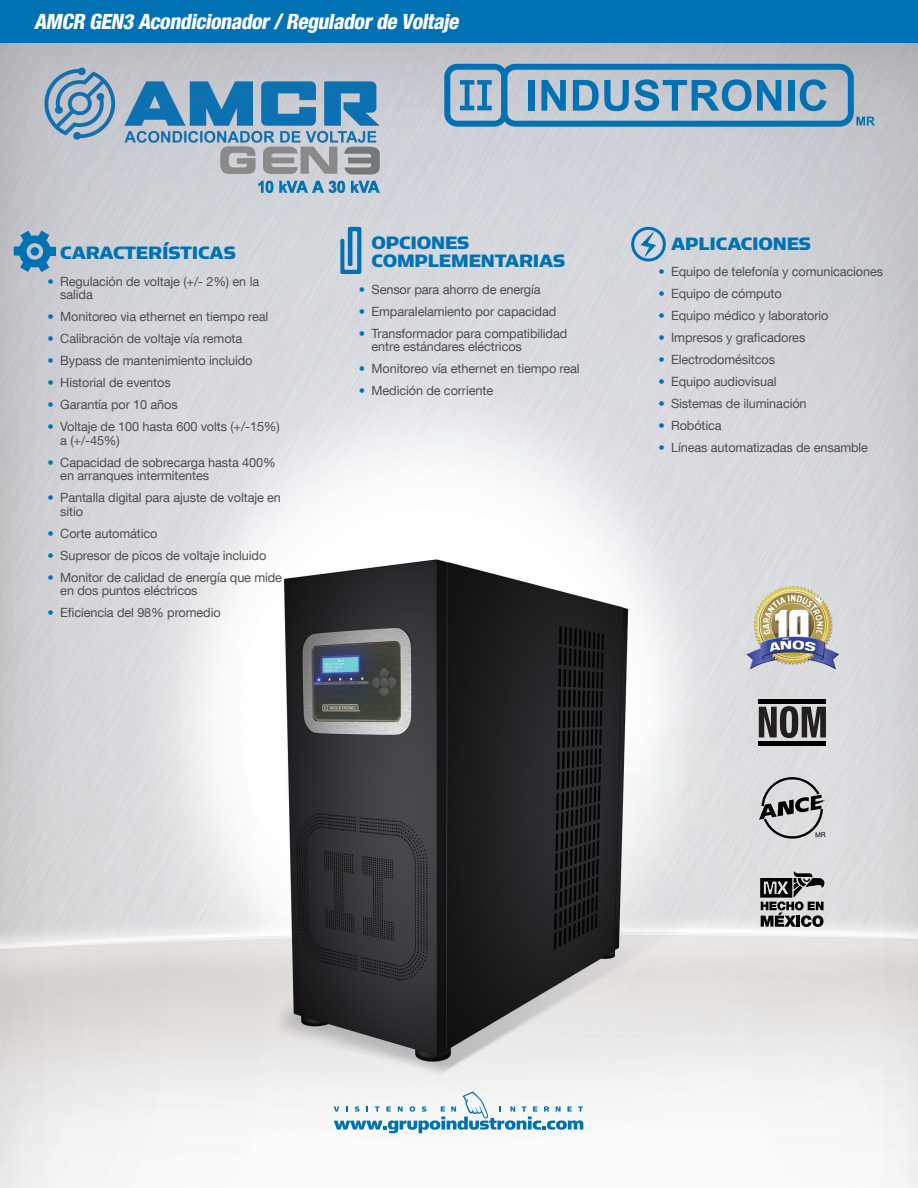
<style>
.page{position:relative;width:918px;height:1188px;background:#fff}
.page>*{position:absolute;margin:0;border:0;box-sizing:border-box;transform-origin:0 0}
.t1{font:italic 800 condensed 21px "Helvetica Neue LT Com";color:#fff}
.t2{font:20.25px "Simian Text Chimpanzee";letter-spacing:-.01em;color:#0072b4}
.t3{font:12.75px/13.5px "Helvetica Neue LT Com";letter-spacing:-.01em;color:#4e4f50}
.s1{color:#0072b4}
</style>
<div class="page">
<img style="left:0;top:43px;width:918px;height:1145px">
<div style="left:0;top:0;width:918px;height:43px;background:#0072b4"></div>
<svg style="left:20px;top:257px;width:29px;height:15px"></svg>
<svg style="left:20px;top:231px;width:29px;height:15px"></svg>
<div style="left:45px;top:247px;width:11px;height:9px;background:#0072b4"></div>
<div style="left:14px;top:246px;width:12px;height:10px;background:#0072b4"></div>
<div style="left:31px;top:247px;width:8px;height:9px;background:#0072b4;border-radius:50%"></div>
<div style="left:19px;top:235px;width:32px;height:32px;border:8px solid #0072b4;border-radius:50%"></div>
<svg style="left:640px;top:233px;width:17px;height:25px"></svg>
<div style="left:631px;top:227px;width:35px;height:35px;border:3px solid #0072b4;border-radius:50%"></div>
<svg style="left:340px;top:227px;width:21px;height:47px"></svg>
<svg style="left:444px;top:64px;width:431px;height:63px;background:#78a5c3"></svg>
<svg style="left:759px;top:774px;width:67px;height:68px;background:#aeafb1"></svg>
<div style="left:759px;top:699px;width:67px;height:5px;background:#000"></div>
<hr style="left:759px;top:742px;width:67px;height:4px;background:#000">
<svg style="left:759px;top:706px;width:67px;height:32px;background:#615f61"></svg>
<img style="left:738px;top:577px;width:109px;height:101px">
<svg style="left:760px;top:872px;width:65px;height:55px;background:#7a7b7c"></svg>
<svg style="left:334px;top:1091px;width:249px;height:42px"></svg>
<p class="t1" style="left:34px;top:8px;width:430px">AMCR GEN3 Acondicionador/Reguladorde Voltaje</p>
<p class="t2" style="left:60px;top:241px;width:177px">CARACTERÍSTICAS</p>
<p class="t3" style="left:60px;top:274px;width:200px;text-indent:-13px"><span class="s1">•</span> Regulación de voltaje (+/- 2%) en la salida</p>
<p class="t3" style="left:48px;top:309px;width:222px"><span class="s1">•</span> Monitoreo via ethernet en tiempo real</p>
<p class="t3" style="left:48px;top:331px;width:196px"><span class="s1">•</span> Calibración de voltaje vía remota</p>
<p class="t3" style="left:48px;top:353px;width:207px"><span class="s1">•</span> Bypass de mantenimiento incluido</p>
<p class="t3" style="left:48px;top:375px;width:125px"><span class="s1">•</span> Historial de eventos</p>
<p class="t3" style="left:48px;top:397px;width:132px"><span class="s1">•</span> Garantía por 10 años</p>
<p class="t3" style="left:60px;top:419px;width:221px;text-indent:-13px"><span class="s1">•</span> Voltaje de 100 hasta 600 volts (+/-15%) a (+/-45%)</p>
<p class="t3" style="left:60px;top:455px;width:217px;text-indent:-13px"><span class="s1">•</span> Capacidad de sobrecarga hasta 400% en arranques intermitentes</p>
<p class="t3" style="left:60px;top:490px;width:222px;text-indent:-13px"><span class="s1">•</span> Pantalla digital para ajuste de voltaje en sitio</p>
<p class="t3" style="left:48px;top:526px;width:112px"><span class="s1">•</span> Corte automático</p>
<p class="t3" style="left:48px;top:548px;width:220px"><span class="s1">•</span> Supresor de picos de voltaje incluido</p>
<p class="t3" style="left:60px;top:570px;width:223px;text-indent:-13px"><span class="s1">•</span> Monitor de calidad de energía que mide en dos puntos eléctricos</p>
<p class="t3" style="left:48px;top:605px;width:175px"><span class="s1">•</span> Eficiencia del 98% promedio</p>
<p class="t2" style="left:372px;top:231px;width:99px">OPCIONES</p>
<p class="t2" style="left:372px;top:249px;width:195px">COMPLEMENTARIAS</p>
<p class="t3" style="left:359px;top:282px;width:183px"><span class="s1">•</span> Sensor para ahorro de energía</p>
<p class="t3" style="left:359px;top:304px;width:199px"><span class="s1">•</span> Emparalelamiento por capacidad</p>
<p class="t3" style="left:372px;top:326px;width:197px;text-indent:-13px"><span class="s1">•</span> Transformador para compatibilidad entre estándares eléctricos</p>
<p class="t3" style="left:359px;top:361px;width:222px"><span class="s1">•</span> Monitoreo vía ethernet en tiempo real</p>
<p class="t3" style="left:359px;top:383px;width:136px"><span class="s1">•</span> Medición de corriente</p>
<p class="t2" style="left:671px;top:232px;width:141px">APLICACIONES</p>
<p class="t3" style="left:658px;top:265px;width:226px"><span class="s1">•</span> Equipo de telefonía y comunicaciones</p>
<p class="t3" style="left:658px;top:287px;width:125px"><span class="s1">•</span> Equipo de cómputo</p>
<p class="t3" style="left:658px;top:309px;width:172px"><span class="s1">•</span> Equipo médico y laboratorio</p>
<p class="t3" style="left:658px;top:331px;width:149px"><span class="s1">•</span> Impresos y graficadores</p>
<p class="t3" style="left:658px;top:353px;width:118px"><span class="s1">•</span> Electrodomésitcos</p>
<p class="t3" style="left:658px;top:375px;width:120px"><span class="s1">•</span> Equipo audiovisual</p>
<p class="t3" style="left:658px;top:397px;width:150px"><span class="s1">•</span> Sistemas de iluminación</p>
<p class="t3" style="left:658px;top:419px;width:65px"><span class="s1">•</span> Robótica</p>
<p class="t3" style="left:658px;top:441px;width:211px"><span class="s1">•</span> Líneas automatizadas de ensamble</p>
</div>
